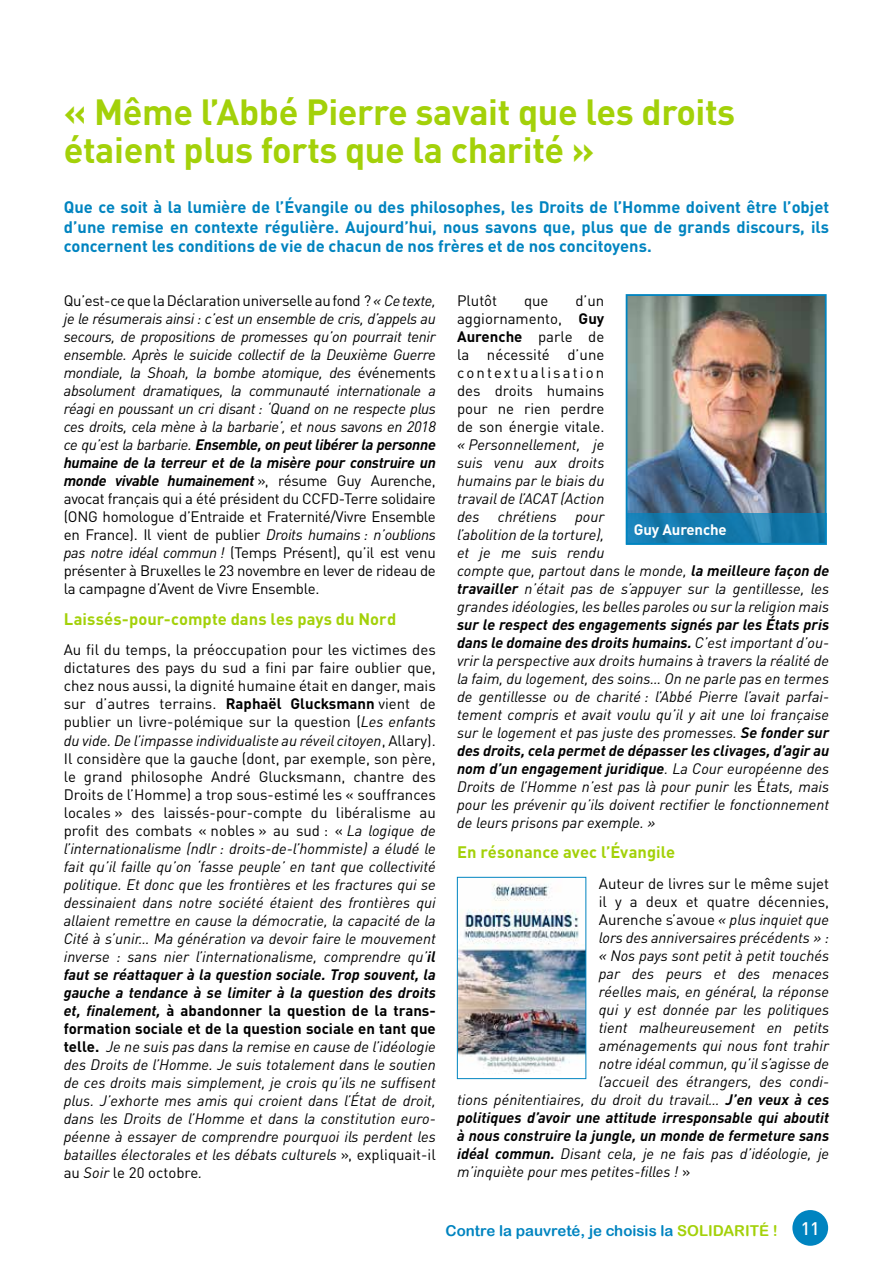
<style>
.page{position:relative;width:893px;height:1263px;background:#fff}
.page>*{position:absolute;margin:0;border:0;box-sizing:border-box;transform-origin:0 0}
.t1{font:700 36px/37.5px "DIN Pro";letter-spacing:-.01em;color:#a3d109}
.t2{font:500 18px "DIN Pro";color:#fff}
.t3{font:700 16.5px/19.5px "DIN Pro";color:#0084c0;text-align:justify}
.t4{font:700 16.5px "DIN Pro";letter-spacing:.005em;color:#a3d109}
.t5{font:italic 15px/18px "DIN Pro";color:#000;text-align:justify}
.t6{font:15px/18px "DIN Pro";color:#000;text-align:justify}
.t7{font:italic 700 15px "DIN Pro";color:#000}
.t8{font:15px "Arial Rounded MT Bold";color:#0084c0}
.t9{font:700 15px "DIN Pro";letter-spacing:-.01em;color:#fff}
.s1{font-style:normal}
.s2{font-weight:700}
.s3{font-weight:700;font-style:normal}
.s4{font-style:italic}
.s5{color:#a3d109}
</style>
<div class="page">
<div style="left:792px;top:1210px;width:36px;height:36px;background:#0084c0;border-radius:50%"></div>
<img style="left:625px;top:294px;width:202px;height:251px">
<svg style="left:626px;top:513px;width:201px;height:32px;background:#167caf"></svg>
<img style="left:459px;top:883px;width:125px;height:191px">
<div style="left:457px;top:877px;width:129px;height:202px;border:1px solid #0084c0"></div>
<h1 class="t1" style="left:64px;top:89px;width:673px">« Même l’Abbé Pierre savait que les droits étaient plus forts que la charité »</h1>
<p class="t3" style="left:64px;top:196px;width:767px">Que ce soit à la lumière de l’Évangile ou des philosophes, les Droits de l’Homme doivent être l’objet d’une remise en contexte régulière. Aujourd’hui, nous savons que, plus que de grands discours, ils concernent les conditions de vie de chacun de nos frères et de nos concitoyens.</p>
<p class="t5" style="left:64px;top:290px;width:374px"><span class="s1">Qu’est-ce que la Déclaration universelle au fond ?</span> « Ce texte, je le résumerais ainsi : c’est un ensemble de cris, d’appels au secours, de propositions de promesses qu’on pourrait tenir ensemble. Après le suicide collectif de la Deuxième Guerre mondiale, la Shoah, la bombe atomique, des <span class="s1">événements </span>absolument dramatiques, la communauté internationale a réagi en poussant un cri disant : ‘Quand on ne respecte plus ces droits, cela mène à la barbarie’, et nous savons en 2018 ce qu’est la barbarie. <span class="s2">Ensemble, on peut libérer la personne humaine de la terreur et de la misère pour construire un monde vivable humainement</span> <span class="s1">», résume Guy Aurenche, avocat français qui a été président du CCFD-Terre solidaire (ONG homologue d’Entraide et Fraternité/Vivre Ensemble en France). Il vient de publier</span> Droits humains : n’oublions pas notre idéal commun ! <span class="s1">(Temps Présent), qu’il est venu présenter à Bruxelles le 23 novembre en lever de rideau de la campagne d’Avent de Vivre Ensemble.</span></p>
<p class="t4" style="left:64px;top:605px;width:334px">Laissés-pour-compte dans les pays du Nord</p>
<p class="t5" style="left:64px;top:639px;width:374px"><span class="s1">Au fil du temps, la préoccupation pour les victimes des dictatures des pays du sud a fini par faire oublier que, chez nous aussi, la dignité humaine était en danger, mais sur d’autres terrains.</span> <span class="s3">Raphaël Glucksmann</span> <span class="s1">vient de publier un livre-polémique sur la question (</span>Les enfants du vide. De l’impasse individualiste au réveil citoyen<span class="s1">, Allary).<br>Il considère que la gauche (dont, par exemple, son père, le grand philosophe André Glucksmann, chantre des Droits de l’Homme) a trop sous-estimé les « souffrances locales » des laissés-pour-compte du libéralisme au profit des combats « nobles » au sud : «</span> La logique de l’internationalisme (ndlr : droits-de-l’hommiste) a éludé le fait qu’il faille qu’on ‘fasse peuple’ en tant que collectivité politique. Et donc que les frontières et les fractures qui se dessinaient dans notre société étaient des frontières qui allaient remettre en cause la démocratie, la capacité de la Cité à s’unir… Ma génération va devoir faire le mouvement inverse : sans nier l’internationalisme, comprendre qu’<span class="s2">il faut se réattaquer à la question sociale. Trop souvent, la gauche a tendance à se limiter à la question des droits et, finalement,</span> <span class="s3">à abandonner la question de la trans&shy;formation sociale et de la question sociale en tant que telle.</span> Je ne suis pas dans la remise en cause de l’idéologie des Droits de l’Homme. Je suis totalement dans le soutien de ces droits mais simplement, je crois qu’ils ne suffisent plus. J’exhorte mes amis qui croient dans l’État de droit, dans les Droits de l’Homme et dans la constitution euro&shy;péenne à essayer de comprendre pourquoi ils perdent les batailles électorales et les débats culturels <span class="s1">», expliquait-il au</span> Soir <span class="s1">le 20 octobre</span>.</p>
<p class="t6" style="left:457px;top:290px;width:42px">Plutôt</p>
<p class="t6" style="left:524px;top:290px;width:26px">que</p>
<p class="t6" style="left:457px;top:290px;width:149px;text-indent:118px">d’un aggiornamento, <span class="s2">Guy Aurenche</span> parle de la nécessité d’une contextualisation des droits humains pour ne rien perdre de son énergie vitale.</p>
<p class="t5" style="left:457px;top:434px;width:374px;text-align:left">« Personnellement, je<br>suis venu aux droits<br>humains par le biais du<br>travail de l’ACAT (Action<br>des chrétiens pour<br>l’abolition de la torture),<br>et je me suis rendu<br>compte que, partout dans le monde, <span class="s2">la meilleure façon de travailler</span> n’était pas de s’appuyer sur la gentillesse, les grandes idéologies, les belles paroles ou sur la religion mais</p>
<p class="t5" style="left:457px;top:614px;width:374px"><span class="s2">sur le respect des engagements signés par les États pris dans le domaine des droits humains.</span> C’est important d’ou&shy;vrir la perspective aux droits humains à travers la réalité de la faim, du logement, des soins… On ne parle pas en termes de gentillesse ou de charité : l’Abbé Pierre l’avait parfai&shy;tement compris et avait voulu qu’il y ait une loi française sur le logement et pas juste des promesses. <span class="s2">Se fonder sur des droits, cela permet de dépasser les clivages, d’agir au nom d’un engagement juridique</span>. La Cour européenne des Droits de l’Homme n’est pas là pour punir les <span class="s1">É</span>tats, mais pour les prévenir qu’ils doivent rectifier le fonctionnement de leurs prisons par exemple. »</p>
<p class="t4" style="left:457px;top:839px;width:220px">En résonance avec l’Évangile</p>
<p class="t6" style="left:599px;top:873px;width:232px">Auteur de livres sur le même sujet</p>
<p class="t6" style="left:599px;top:891px;width:232px">il y a deux et quatre décennies,</p>
<p class="t6" style="left:599px;top:909px;width:232px">Aurenche s’avoue <span class="s4">« plus inquiet que</span></p>
<p class="t5" style="left:599px;top:927px;width:232px">lors des anniversaires précédents » :</p>
<p class="t5" style="left:599px;top:945px;width:232px">« Nos pays sont petit à petit touchés</p>
<p class="t5" style="left:599px;top:963px;width:232px">par des peurs et des menaces</p>
<p class="t5" style="left:599px;top:981px;width:232px">réelles mais, en général, la réponse</p>
<p class="t5" style="left:599px;top:999px;width:232px">qui y est donnée par les politiques</p>
<p class="t5" style="left:599px;top:1017px;width:232px">tient malheureusement en petits</p>
<p class="t5" style="left:599px;top:1035px;width:232px">aménagements qui nous font trahir</p>
<p class="t5" style="left:599px;top:1053px;width:232px">notre idéal commun, qu’il s’agisse de</p>
<p class="t5" style="left:599px;top:1071px;width:232px">l’accueil des étrangers, des condi-</p>
<p class="t5" style="left:457px;top:1089px;width:374px">tions pénitentiaires, du droit du travail… <span class="s2">J’en veux à ces</span></p>
<p class="t7" style="left:457px;top:1105px;width:374px">politiques d’avoir une attitude irresponsable qui aboutit</p>
<p class="t7" style="left:457px;top:1123px;width:374px">à nous construire la jungle, un monde de fermeture sans</p>
<p class="t5" style="left:457px;top:1143px;width:374px"><span class="s2">idéal commun.</span> Disant cela, je ne fais pas d’idéologie, je</p>
<p class="t5" style="left:457px;top:1161px;width:235px">m’inquiète pour mes petites-filles ! <span class="s1">»</span></p>
<p class="t9" style="left:634px;top:517px;width:94px">Guy Aurenche</p>
<p class="t8" style="left:446px;top:1221px;width:334px">Contre la pauvreté, je choisis la <span class="s5">SOLIDARITÉ !</span></p>
<p class="t2" style="left:801px;top:1213px;width:21px">11</p>
</div>
